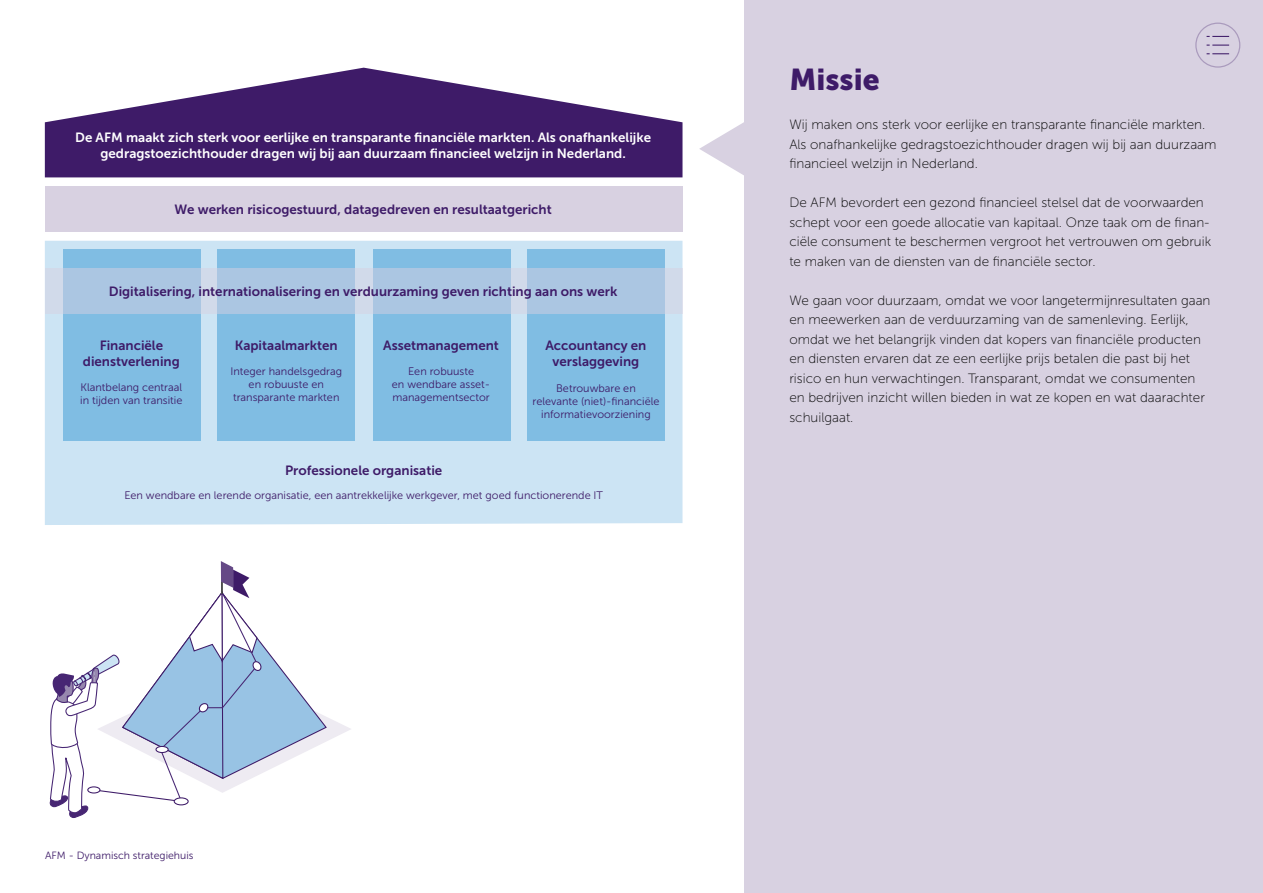
<style>
.page{position:relative;width:1263px;height:893px;background:#fff}
.page>*{position:absolute;margin:0;border:0;box-sizing:border-box;transform-origin:0 0}
.H2_-_Hoofdstuk_titel{font:30px "Museo Sans 900";color:#3e1b68}
.P_-_Platte_tekst{font:13.5px/19.5px "Museo Sans 100";color:#000}
.t1{font:13.35px/16px "Museo Sans 700";color:#3e1b68;text-align:center}
.t2{font:13.35px/16px "Museo Sans 700";color:#fff;text-align:center}
.t3{font:10.95px/13px "Museo Sans 300";color:#3e1b68;text-align:center}
.t4{font:10.5px "Museo Sans 300";color:#3e1b68}
</style>
<div class="page">
<div style="left:744px;top:0;width:519px;height:893px;background:#d8d1e1"></div>
<svg style="left:699px;top:122px;width:45px;height:53px"></svg>
<div style="left:45px;top:241px;width:637px;height:284px;background:#cce4f4"></div>
<div style="left:45px;top:186px;width:637px;height:46px;background:#d8d1e1"></div>
<svg style="left:45px;top:68px;width:637px;height:109px;fill:#3e1b68"></svg>
<div style="left:63px;top:250px;width:137px;height:191px;background:#80bde3"></div>
<div style="left:217px;top:250px;width:138px;height:191px;background:#80bde3"></div>
<div style="left:373px;top:250px;width:137px;height:191px;background:#80bde3"></div>
<div style="left:527px;top:250px;width:137px;height:191px;background:#80bde3"></div>
<svg style="left:45px;top:268px;width:637px;height:46px;background:#afc8e2"></svg>
<svg style="left:49px;top:561px;width:302px;height:257px"></svg>
<div style="left:88px;top:787px;width:12px;height:6px;background:#fff;border-radius:50%"></div>
<div style="left:87px;top:786px;width:13px;height:7px;border:1px solid #3e1b68;border-radius:50%"></div>
<svg style="left:1195px;top:23px;width:45px;height:45px"></svg>
<p class="t2" style="left:75px;top:129px;width:577px">De AFM maakt zich sterk voor eerlijke en transparante financiële markten. Als onafhankelijke gedragstoezichthouder dragen wij bij aan duurzaam financieel welzijn in Nederland.</p>
<p class="t1" style="left:174px;top:201px;width:379px">We werken risicogestuurd, datagedreven en resultaatgericht</p>
<p class="t1" style="left:109px;top:283px;width:510px">Digitalisering, internationalisering en verduurzaming geven richting aan ons werk</p>
<p class="t1" style="left:83px;top:337px;width:98px">Financiële dienstverlening</p>
<p class="t3" style="left:80px;top:380px;width:104px;text-align:left">Klantbelang centraal in tijden van transitie</p>
<p class="t1" style="left:235px;top:337px;width:104px">Kapitaalmarkten</p>
<p class="t3" style="left:230px;top:364px;width:113px">Integer handelsgedrag en robuuste en transparante markten</p>
<p class="t1" style="left:383px;top:337px;width:117px">Assetmanagement</p>
<p class="t3" style="left:392px;top:364px;width:100px">Een robuuste<br>en wendbare asset&shy;managementsector</p>
<p class="t1" style="left:545px;top:337px;width:102px">Accountancy en verslaggeving</p>
<p class="t3" style="left:532px;top:382px;width:128px">Betrouwbare en relevante (niet)-financiële informatievoorziening</p>
<p class="t1" style="left:285px;top:462px;width:159px">Professionele organisatie</p>
<p class="t3" style="left:124px;top:489px;width:480px">Een wendbare en lerende organisatie, een aantrekkelijke werkgever, met goed functionerende IT</p>
<h2 class="H2_-_Hoofdstuk_titel" style="left:789px;top:63px;width:92px">Missie</h2>
<p class="P_-_Platte_tekst" style="left:789px;top:115px;width:429px">Wij maken ons sterk voor eerlijke en transparante financiële markten.<br>Als onafhankelijke gedragstoezichthouder dragen wij bij aan duurzaam financieel welzijn in Nederland.</p>
<p class="P_-_Platte_tekst" style="left:789px;top:193px;width:423px">De AFM bevordert een gezond financieel stelsel dat de voorwaarden schept voor een goede allocatie van kapitaal. Onze taak om de finan&shy;ciële consument te beschermen vergroot het vertrouwen om gebruik te maken van de diensten van de financiële sector.</p>
<p class="P_-_Platte_tekst" style="left:789px;top:291px;width:423px">We gaan voor duurzaam, omdat we voor langetermijnresultaten gaan en meewerken aan de verduurzaming van de samenleving. Eerlijk, omdat we het belangrijk vinden dat kopers van financiële producten en diensten ervaren dat ze een eerlijke prijs betalen die past bij het risico en hun verwachtingen. Transparant, omdat we consumenten en bedrijven inzicht willen bieden in wat ze kopen en wat daarachter schuilgaat.</p>
<p class="t4" style="left:45px;top:850px;width:150px">AFM - Dynamisch strategiehuis</p>
</div>
